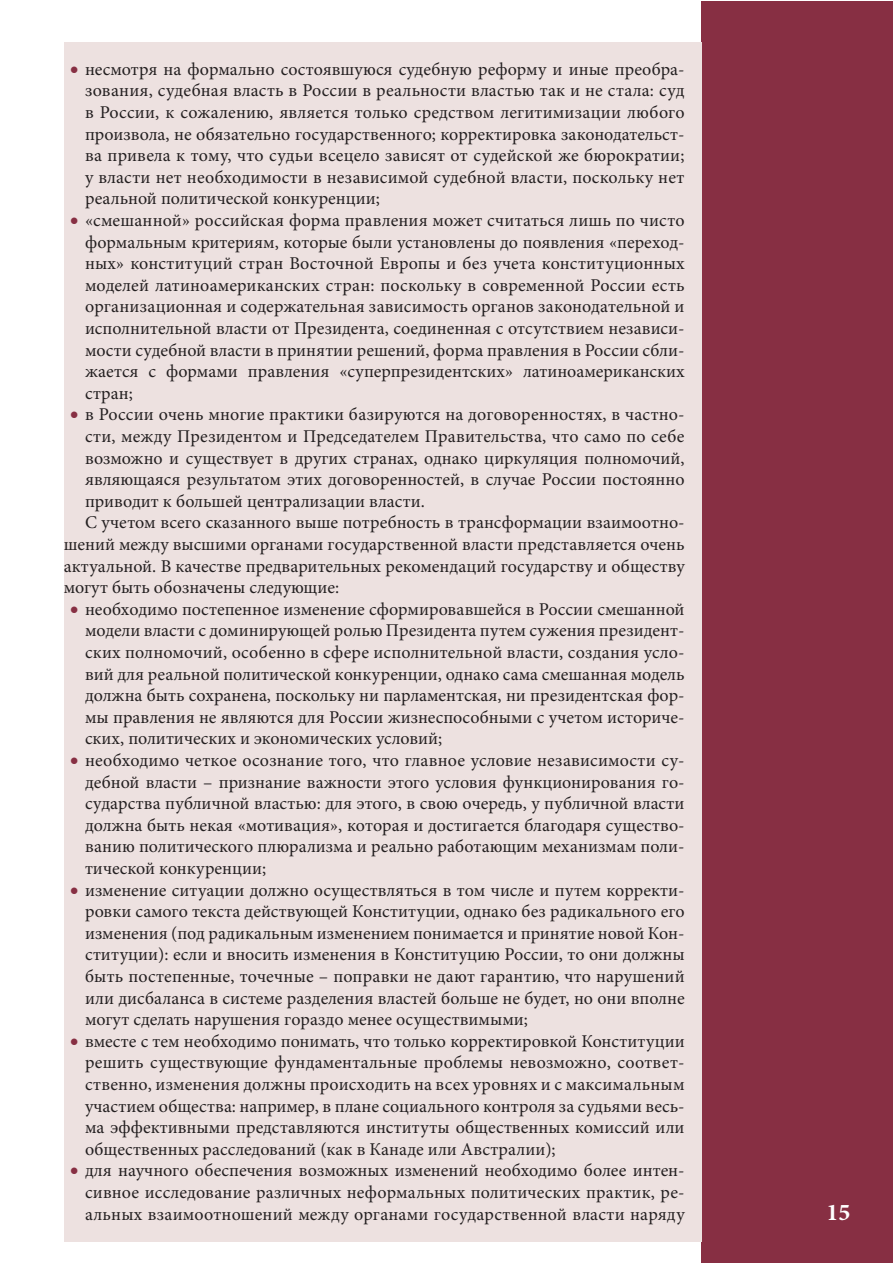
<style>
.page{position:relative;width:893px;height:1263px;background:#fff}
.page>*{position:absolute;margin:0;border:0;box-sizing:border-box;transform-origin:0 0}
.t1{font:700 24px "Minion Pro";color:#fff}
.перечень{font:18px/21.6px "Minion Pro";color:#231f20;text-align:justify}
.BodyText{font:18px/21.6px "Minion Pro";color:#231f20;text-align:justify}
.s1{color:#872f43}
</style>
<div class="page">
<div style="left:702px;top:1px;width:191px;height:1262px;background:#872f43"></div>
<div style="left:64px;top:43px;width:638px;height:1199px;background:#ede1e0"></div>
<p class="перечень" style="left:85px;top:58px;width:601px;text-indent:-15px"><span class="s1">•</span> несмотря на формально состоявшуюся cудебную реформу и иные преобра&shy;зования, судебная власть в России в реальности властью так и не стала: суд в России, к сожалению, является только средством легитимизации любого произвола, не обязательно государственного; корректировка законодательст&shy;ва привела к тому, что судьи всецело зависят от судейской же бюрократии; у власти нет необходимости в независимой судебной власти, поскольку нет реальной политической конкуренции;</p>
<p class="перечень" style="left:85px;top:209px;width:601px;text-indent:-15px"><span class="s1">•</span> «смешанной» российская форма правления может считаться лишь по чисто формальным критериям, которые были установлены до появления «переход&shy;ных» конституций стран Восточной Европы и без учета конституционных моделей латиноамериканских стран: поскольку в современной России есть организационная и содержательная зависимость органов законодательной и исполнительной власти от Президента, соединенная с отсутствием независи&shy;мости судебной власти в принятии решений, форма правления в России сбли&shy;жается с формами правления «суперпрезидентских» латиноамериканских стран;</p>
<p class="перечень" style="left:85px;top:404px;width:601px;text-indent:-15px"><span class="s1">•</span> в России очень многие практики базируются на договоренностях, в частно&shy;сти, между Президентом и Председателем Правительства, что само по себе возможно и существует в других странах, однако циркуляция полномочий, являющаяся результатом этих договоренностей, в случае России постоянно приводит к большей централизации власти.</p>
<p class="BodyText" style="left:64px;top:512px;width:622px;text-indent:21px">С учетом всего сказанного выше потребность в трансформации взаимоотно&shy;шений между высшими органами государственной власти представляется очень актуальной. В качестве предварительных рекомендаций государству и обществу могут быть обозначены следующие:</p>
<p class="перечень" style="left:85px;top:598px;width:601px;text-indent:-15px"><span class="s1">•</span> необходимо постепенное изменение сформировавшейся в России смешанной модели власти с доминирующей ролью Президента путем сужения президент&shy;ских полномочий, особенно в сфере исполнительной власти, создания усло&shy;вий для реальной политической конкуренции, однако сама смешанная модель должна быть сохранена, поскольку ни парламентская, ни президентская фор&shy;мы правления не являются для России жизнеспособными с учетом историче&shy;ских, политических и экономических условий;</p>
<p class="перечень" style="left:85px;top:749px;width:601px;text-indent:-15px"><span class="s1">•</span> необходимо четкое осознание того, что главное условие независимости су&shy;дебной власти – признание важности этого условия функционирования го&shy;сударства публичной властью: для этого, в свою очередь, у публичной власти должна быть некая «мотивация», которая и достигается благодаря существо&shy;ванию политического плюрализма и реально работающим механизмам поли&shy;тической конкуренции;</p>
<p class="перечень" style="left:85px;top:879px;width:601px;text-indent:-15px"><span class="s1">•</span> изменение ситуации должно осуществляться в том числе и путем корректи&shy;ровки самого текста действующей Конституции, однако без радикального его изменения (под радикальным изменением понимается и принятие новой Кон&shy;ституции): если и вносить изменения в Конституцию России, то они должны быть постепенные, точечные – поправки не дают гарантию, что нарушений или дисбаланса в системе разделения властей больше не будет, но они вполне могут сделать нарушения гораздо менее осуществимыми;</p>
<p class="перечень" style="left:85px;top:1030px;width:601px;text-indent:-15px"><span class="s1">•</span> вместе с тем необходимо понимать, что только корректировкой Конституции решить существующие фундаментальные проблемы невозможно, соответ&shy;ственно, изменения должны происходить на всех уровнях и с максимальным участием общества: например, в плане социального контроля за судьями весь&shy;ма эффективными представляются институты общественных комиссий или общественных расследований (как в Канаде или Австралии);</p>
<p class="перечень" style="left:85px;top:1160px;width:601px;text-indent:-15px"><span class="s1">•</span> для научного обеспечения возможных изменений необходимо более интен&shy;сивное исследование различных неформальных политических практик, ре&shy;альных взаимоотношений между органами государственной власти наряду</p>
<h1 class="t1" style="left:826px;top:1196px;width:25px">15</h1>
</div>
